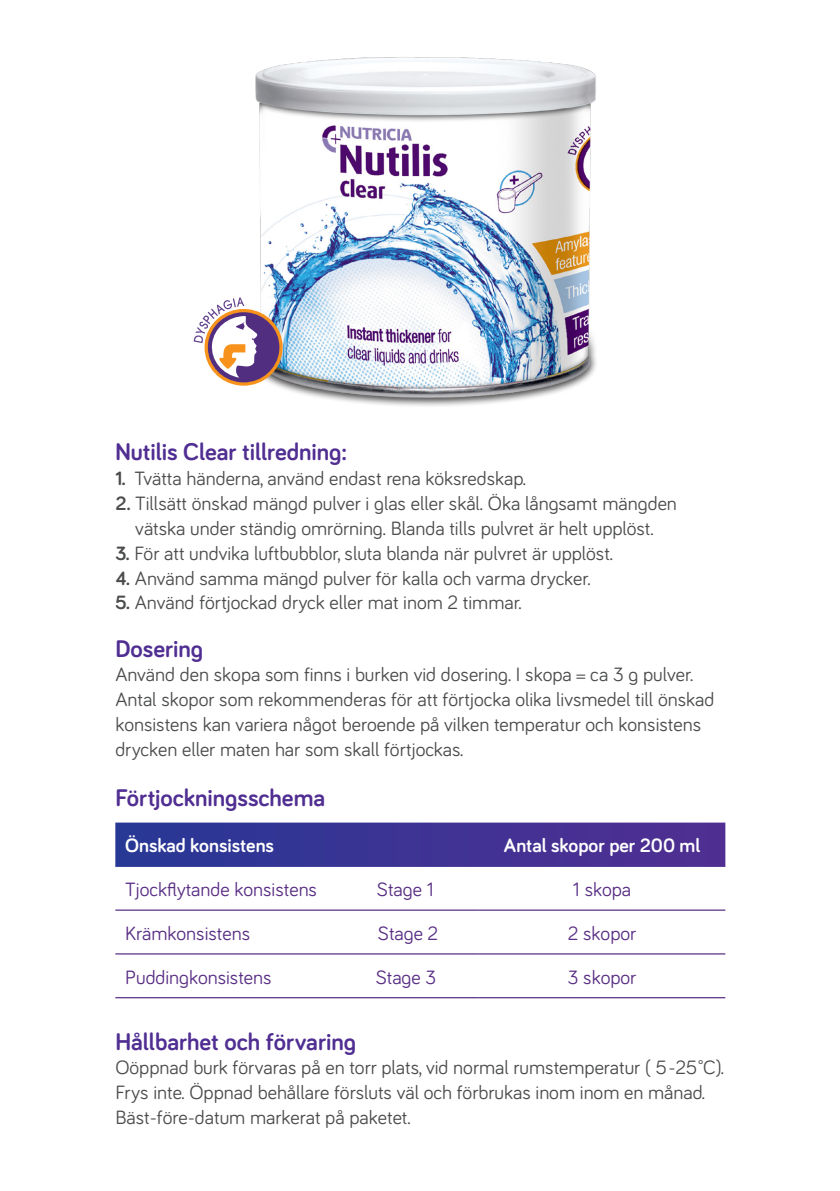
<style>
.page{position:relative;width:840px;height:1191px;background:#fff}
.page>*{position:absolute;margin:0;border:0;box-sizing:border-box;transform-origin:0 0}
._03_Brødtekst{font:700 24.8px "Bariol";color:#502e92}
._03_Brødtekst-2{font:19.8px/24.8px "Bariol";color:#4b4c4d}
.Text{font:19.8px "Bariol";color:#592e84}
.Text-2{font:700 19.8px "Bariol";color:#fff}
.s1{font-weight:700}
</style>
<div class="page">
<img style="left:255px;top:57px;width:341px;height:349px">
<svg style="left:193px;top:297px;width:90px;height:89px"></svg>
<svg style="left:115px;top:822px;width:610px;height:44px;background:#3f3595"></svg>
<hr style="left:115px;top:909px;width:363px;height:1px;background:#592e84">
<hr style="left:478px;top:909px;width:247px;height:1px;background:#592e84">
<hr style="left:115px;top:953px;width:363px;height:1px;background:#592e84">
<hr style="left:478px;top:953px;width:247px;height:1px;background:#592e84">
<hr style="left:115px;top:997px;width:363px;height:1px;background:#592e84">
<hr style="left:478px;top:997px;width:247px;height:1px;background:#592e84">
<p class="_03_Brødtekst" style="left:115px;top:435px;width:233px">Nutilis Clear tillredning:</p>
<p class="_03_Brødtekst-2" style="left:115px;top:465px;width:412px"><span class="s1">1.</span> Tvätta händerna, använd endast rena köksredskap.</p>
<p class="_03_Brødtekst-2" style="left:115px;top:490px;width:562px;text-align:center"><span class="s1">2.</span> Tillsätt önskad mängd pulver i glas eller skål. Öka långsamt mängden vätska under ständig omrörning. Blanda tills pulvret är helt upplöst.</p>
<p class="_03_Brødtekst-2" style="left:115px;top:540px;width:499px"><span class="s1">3.</span> För att undvika luftbubblor, sluta blanda när pulvret är upplöst.</p>
<p class="_03_Brødtekst-2" style="left:115px;top:564px;width:476px"><span class="s1">4.</span> Använd samma mängd pulver för kalla och varma drycker.</p>
<p class="_03_Brødtekst-2" style="left:115px;top:589px;width:408px"><span class="s1">5.</span> Använd förtjockad dryck eller mat inom 2 timmar.</p>
<p class="_03_Brødtekst" style="left:115px;top:631px;width:89px">Dosering</p>
<p class="_03_Brødtekst-2" style="left:115px;top:661px;width:600px">Använd den skopa som finns i burken vid dosering. I skopa = ca 3 g pulver.<br>Antal skopor som rekommenderas för att förtjocka olika livsmedel till önskad konsistens kan variera något beroende på vilken temperatur och konsistens drycken eller maten har som skall förtjockas.</p>
<p class="_03_Brødtekst" style="left:115px;top:780px;width:211px">Förtjockningsschema</p>
<p class="Text-2" style="left:125px;top:832px;width:150px">Önskad konsistens</p>
<p class="Text-2" style="left:503px;top:832px;width:198px">Antal skopor per 200 ml</p>
<p class="Text" style="left:125px;top:876px;width:193px">Tjockflytande konsistens</p>
<p class="Text" style="left:377px;top:876px;width:58px">Stage 1</p>
<p class="Text" style="left:572px;top:876px;width:60px">1 skopa</p>
<p class="Text" style="left:125px;top:919px;width:126px">Krämkonsistens</p>
<p class="Text" style="left:377px;top:919px;width:62px">Stage 2</p>
<p class="Text" style="left:567px;top:919px;width:70px">2 skopor</p>
<p class="Text" style="left:125px;top:963px;width:148px">Puddingkonsistens</p>
<p class="Text" style="left:375px;top:963px;width:62px">Stage 3</p>
<p class="Text" style="left:567px;top:963px;width:70px">3 skopor</p>
<p class="_03_Brødtekst" style="left:115px;top:1024px;width:242px">Hållbarhet och förvaring</p>
<p class="_03_Brødtekst-2" style="left:115px;top:1054px;width:610px">Oöppnad burk förvaras på en torr plats, vid normal rumstemperatur ( 5-25˚C).<br>Frys inte. Öppnad behållare försluts väl och förbrukas inom inom en månad.<br>Bäst-före-datum markerat på paketet.</p>
</div>
